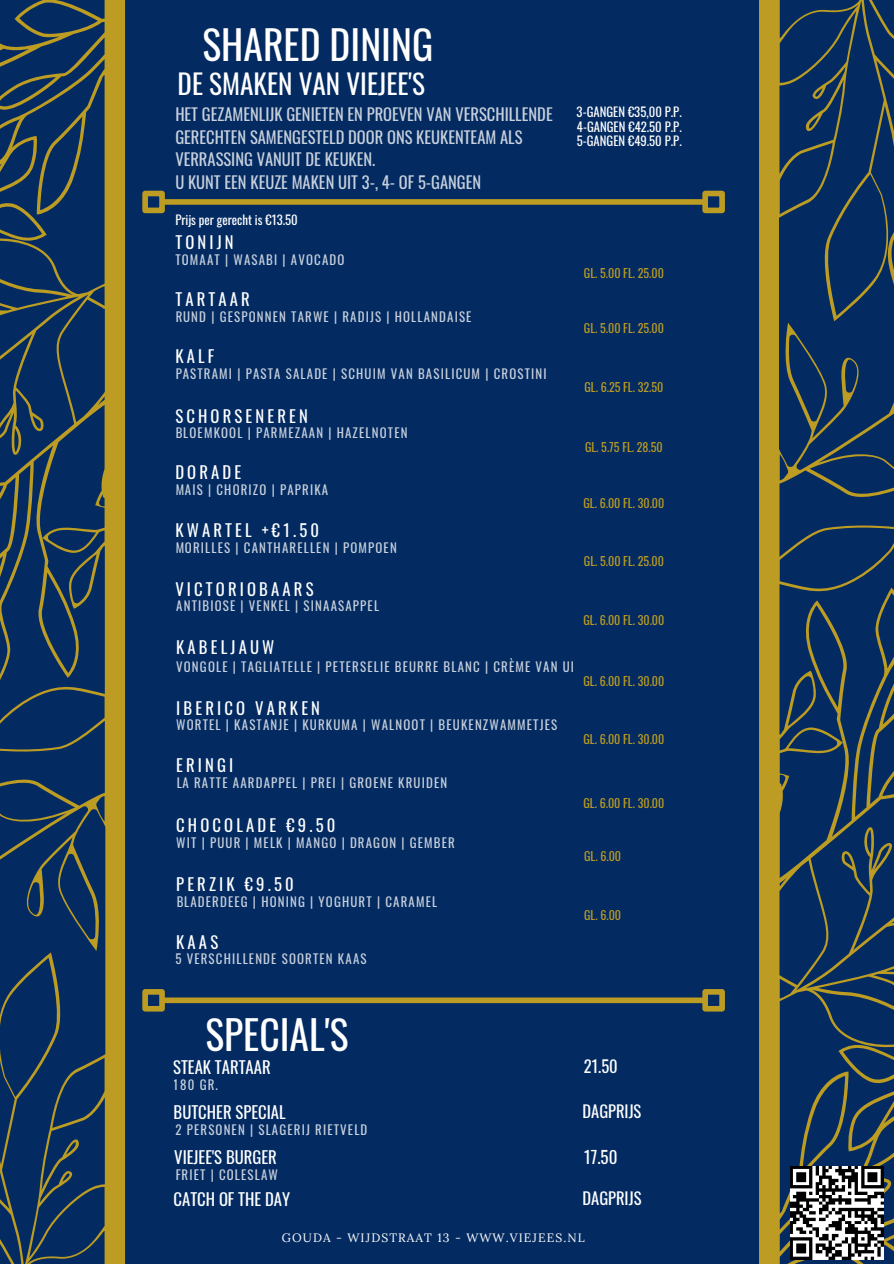
<style>
.page{position:relative;width:894px;height:1264px;background:#fff}
.page>*{position:absolute;margin:0;border:0;box-sizing:border-box;transform-origin:0 0}
.t1{font:39.6px "Oswald";color:#fff}
.t2{font:27.15px "Oswald";color:#fff}
.t3{font:16.95px "Oswald";color:#fff}
.t4{font:16.65px "Oswald";letter-spacing:.19em;color:#fff}
.t5{font:16.65px "Oswald";color:#fff}
.t6{font:16.5px/22.5px "Oswald";color:#fff}
.t7{font:12.9px "Oswald";letter-spacing:.09em;color:#fff}
.t8{font:12.6px "Oswald";color:#fff}
.t9{font:12.15px "Lora";letter-spacing:.09em;color:#fff}
.t10{font:12px "Oswald";color:#bc9c22}
</style>
<div class="page">
<div style="left:0;top:0;width:893px;height:1263px;background:#032b62"></div>
<svg style="left:0;top:0;width:125px;height:1263px"></svg>
<svg style="left:759px;top:0;width:134px;height:1263px"></svg>
<div style="left:165px;top:997px;width:537px;height:6px;background:#bc9c22"></div>
<div style="left:142px;top:989px;width:23px;height:22px;border:6px solid #bc9c22"></div>
<div style="left:702px;top:989px;width:22px;height:22px;border:6px solid #bc9c22"></div>
<div style="left:165px;top:199px;width:537px;height:6px;background:#bc9c22"></div>
<div style="left:142px;top:191px;width:23px;height:22px;border:6px solid #bc9c22"></div>
<div style="left:702px;top:191px;width:22px;height:22px;border:6px solid #bc9c22"></div>
<img style="left:790px;top:1166px;width:92px;height:93px">
<p class="t1" style="left:202px;top:14px;width:232px">SHARED DINING</p>
<p class="t2" style="left:177px;top:63px;width:249px">DE SMAKEN VAN VIEJEE'S</p>
<p class="t6" style="left:175px;top:103px;width:379px">HET GEZAMENLIJK GENIETEN EN PROEVEN VAN VERSCHILLENDE GERECHTEN SAMENGESTELD DOOR ONS KEUKENTEAM ALS VERRASSING VANUIT DE KEUKEN.<br>U KUNT EEN KEUZE MAKEN UIT 3-, 4- OF 5-GANGEN</p>
<p class="t8" style="left:576px;top:102px;width:107px">3-GANGEN €35,00 P.P.</p>
<p class="t8" style="left:576px;top:117px;width:106px">4-GANGEN €42.50 P.P.</p>
<p class="t8" style="left:576px;top:131px;width:106px">5-GANGEN €49.50 P.P.</p>
<p class="t8" style="left:175px;top:210px;width:124px">Prijs per gerecht is €13.50</p>
<p class="t4" style="left:175px;top:229px;width:60px">TONIJN</p>
<p class="t7" style="left:175px;top:249px;width:170px">TOMAAT | WASABI | AVOCADO</p>
<p class="t4" style="left:175px;top:286px;width:76px">TARTAAR</p>
<p class="t7" style="left:175px;top:306px;width:297px">RUND | GESPONNEN TARWE | RADIJS | HOLLANDAISE</p>
<p class="t4" style="left:175px;top:343px;width:40px">KALF</p>
<p class="t7" style="left:175px;top:363px;width:373px">PASTRAMI | PASTA SALADE | SCHUIM VAN BASILICUM | CROSTINI</p>
<p class="t4" style="left:175px;top:403px;width:134px">SCHORSENEREN</p>
<p class="t7" style="left:175px;top:423px;width:234px">BLOEMKOOL | PARMEZAAN | HAZELNOTEN</p>
<p class="t4" style="left:175px;top:459px;width:67px">DORADE</p>
<p class="t7" style="left:175px;top:479px;width:154px">MAIS | CHORIZO | PAPRIKA</p>
<p class="t4" style="left:175px;top:517px;width:145px">KWARTEL +€1.50</p>
<p class="t7" style="left:175px;top:537px;width:223px">MORILLES | CANTHARELLEN | POMPOEN</p>
<p class="t4" style="left:175px;top:576px;width:140px">VICTORIOBAARS</p>
<p class="t7" style="left:176px;top:596px;width:204px">ANTIBIOSE | VENKEL | SINAASAPPEL</p>
<p class="t4" style="left:176px;top:634px;width:100px">KABELJAUW</p>
<p class="t7" style="left:176px;top:656px;width:399px">VONGOLE | TAGLIATELLE | PETERSELIE BEURRE BLANC | CRÈME VAN UI</p>
<p class="t4" style="left:176px;top:694px;width:145px">IBERICO VARKEN</p>
<p class="t7" style="left:176px;top:714px;width:382px">WORTEL | KASTANJE | KURKUMA | WALNOOT | BEUKENZWAMMETJES</p>
<p class="t4" style="left:176px;top:752px;width:59px">ERINGI</p>
<p class="t7" style="left:176px;top:772px;width:272px">LA RATTE AARDAPPEL | PREI | GROENE KRUIDEN</p>
<p class="t4" style="left:176px;top:812px;width:160px">CHOCOLADE €9.50</p>
<p class="t7" style="left:176px;top:832px;width:280px">WIT | PUUR | MELK | MANGO | DRAGON | GEMBER</p>
<p class="t4" style="left:176px;top:871px;width:119px">PERZIK €9.50</p>
<p class="t7" style="left:176px;top:891px;width:262px">BLADERDEEG | HONING | YOGHURT | CARAMEL</p>
<p class="t4" style="left:176px;top:929px;width:43px">KAAS</p>
<p class="t7" style="left:175px;top:949px;width:193px">5 VERSCHILLENDE SOORTEN KAAS</p>
<p class="t10" style="left:583px;top:264px;width:81px">GL. 5.00 FL. 25.00</p>
<p class="t10" style="left:583px;top:319px;width:81px">GL. 5.00 FL. 25.00</p>
<p class="t10" style="left:584px;top:378px;width:80px">GL. 6.25 FL. 32.50</p>
<p class="t10" style="left:585px;top:437px;width:79px">GL. 5.75 FL. 28.50</p>
<p class="t10" style="left:583px;top:494px;width:82px">GL. 6.00 FL. 30.00</p>
<p class="t10" style="left:583px;top:552px;width:81px">GL. 5.00 FL. 25.00</p>
<p class="t10" style="left:583px;top:610px;width:82px">GL. 6.00 FL. 30.00</p>
<p class="t10" style="left:583px;top:671px;width:82px">GL. 6.00 FL. 30.00</p>
<p class="t10" style="left:583px;top:729px;width:82px">GL. 6.00 FL. 30.00</p>
<p class="t10" style="left:583px;top:794px;width:82px">GL. 6.00 FL. 30.00</p>
<p class="t10" style="left:584px;top:846px;width:38px">GL. 6.00</p>
<p class="t10" style="left:584px;top:906px;width:38px">GL. 6.00</p>
<p class="t1" style="left:205px;top:1003px;width:145px">SPECIAL'S</p>
<p class="t5" style="left:173px;top:1054px;width:99px">STEAK TARTAAR</p>
<p class="t5" style="left:173px;top:1099px;width:114px">BUTCHER SPECIAL</p>
<p class="t7" style="left:174px;top:1074px;width:46px">180 GR.</p>
<p class="t7" style="left:175px;top:1119px;width:193px">2 PERSONEN | SLAGERIJ RIETVELD</p>
<p class="t5" style="left:174px;top:1144px;width:104px">VIEJEE'S BURGER</p>
<p class="t7" style="left:175px;top:1164px;width:104px">FRIET | COLESLAW</p>
<p class="t6" style="left:583px;top:1054px;width:35px">21.50</p>
<p class="t6" style="left:582px;top:1099px;width:60px">DAGPRIJS</p>
<p class="t3" style="left:584px;top:1143px;width:35px">17.50</p>
<p class="t5" style="left:173px;top:1185px;width:118px">CATCH OF THE DAY</p>
<p class="t6" style="left:582px;top:1185px;width:60px">DAGPRIJS</p>
<p class="t9" style="left:282px;top:1229px;width:304px">GOUDA - WIJDSTRAAT 13 - WWW.VIEJEES.NL</p>
</div>
